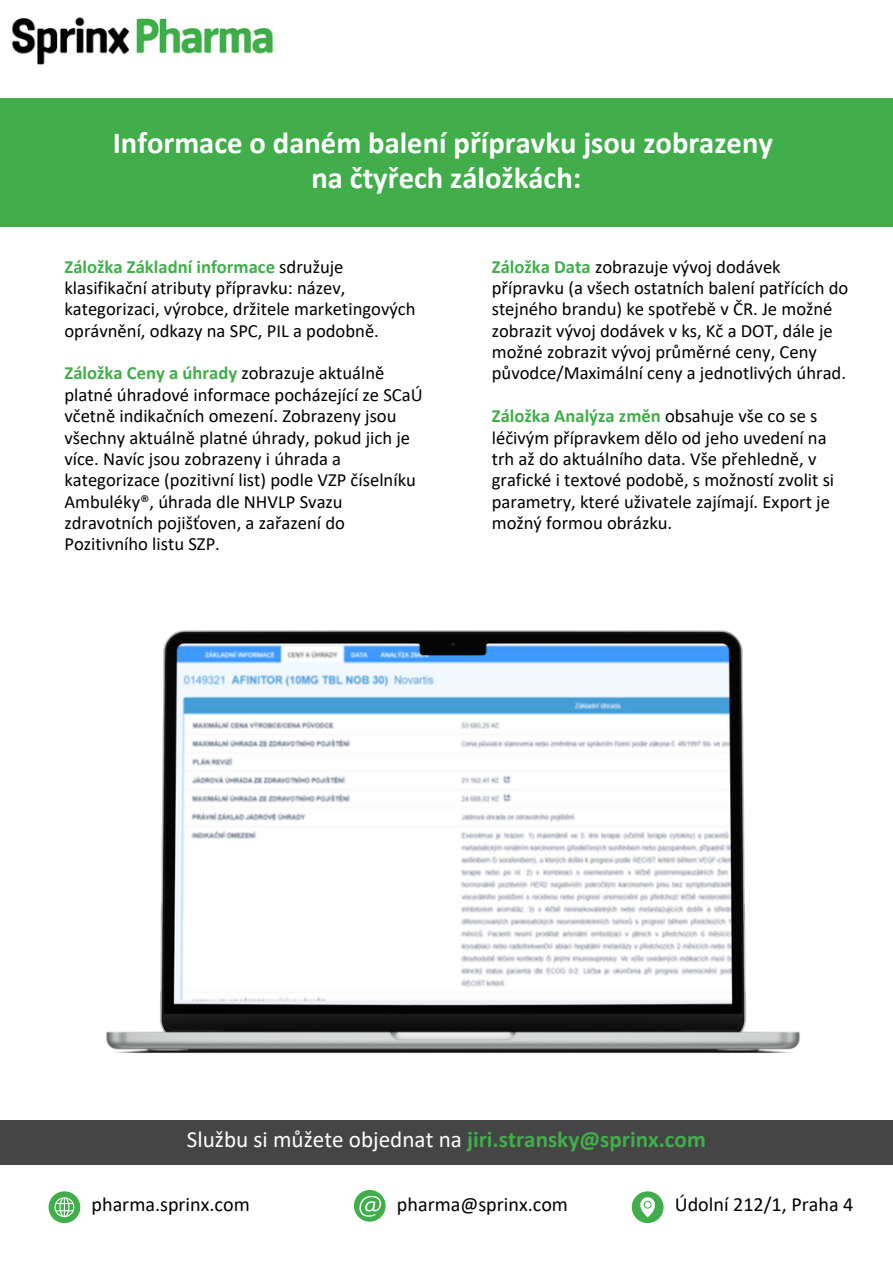
<style>
.page{position:relative;width:893px;height:1264px;background:#fff}
.page>*{position:absolute;margin:0;border:0;box-sizing:border-box;transform-origin:0 0}
.t1{font:700 30.6px "Calibri";color:#fff}
.t2{font:23.1px "Calibri";color:#fff}
.t3{font:20.1px "Calibri";color:#000}
.t4{font:18.6px/21.3px "Calibri";color:#000}
.s1{font-weight:700;color:#40ae4a}
.s2{font-weight:700;color:#41ae4b}
</style>
<div class="page">
<svg style="left:49px;top:1207px;width:31px;height:15px"></svg>
<svg style="left:354px;top:1207px;width:31px;height:14px"></svg>
<svg style="left:631px;top:1207px;width:32px;height:15px"></svg>
<img style="left:11px;top:17px;width:263px;height:48px">
<img style="left:0;top:630px;width:892px;height:577px">
<div style="left:0;top:1120px;width:892px;height:44px;background:#454545"></div>
<div style="left:0;top:98px;width:892px;height:129px;background:#41ae4b"></div>
<p class="t1" style="left:113px;top:130px;width:661px">Informace o daném balení přípravku jsou zobrazeny</p>
<p class="t1" style="left:311px;top:165px;width:271px">na čtyřech záložkách:</p>
<p class="t4" style="left:64px;top:257px;width:352px"><span class="s1">Záložka Základní informace</span> sdružuje klasifikační atributy přípravku: název, kategorizaci, výrobce, držitele marketingových oprávnění, odkazy na SPC, PIL a podobně.</p>
<p class="t4" style="left:64px;top:364px;width:360px"><span class="s1">Záložka Ceny a úhrady</span> zobrazuje aktuálně platné úhradové informace pocházející ze SCaÚ včetně indikačních omezení. Zobrazeny jsou všechny aktuálně platné úhrady, pokud jich je více. Navíc jsou zobrazeny i úhrada a kategorizace (pozitivní list) podle VZP číselníku Ambuléky®, úhrada dle NHVLP Svazu zdravotních pojišťoven, a zařazení do Pozitivního listu SZP.</p>
<p class="t4" style="left:491px;top:257px;width:358px"><span class="s1">Záložka Data</span> zobrazuje vývoj dodávek přípravku (a všech ostatních balení patřících do</p>
<p class="t4" style="left:491px;top:300px;width:356px">stejného brandu) ke spotřebě v ČR. Je možné zobrazit vývoj dodávek v ks, Kč a DOT, dále je možné zobrazit vývoj průměrné ceny, Ceny původce/Maximální ceny a jednotlivých úhrad.</p>
<p class="t4" style="left:491px;top:407px;width:344px"><span class="s1">Záložka Analýza změn</span> obsahuje vše co se s léčivým přípravkem dělo od jeho uvedení na trh až do aktuálního data. Vše přehledně, v grafické i textové podobě, s možností zvolit si parametry, které uživatele zajímají. Export je možný formou obrázku.</p>
<p class="t2" style="left:187px;top:1129px;width:520px">Službu si můžete objednat na <span class="s2">jiri.stransky@sprinx.com</span></p>
<p class="t3" style="left:91px;top:1195px;width:160px">pharma.sprinx.com</p>
<p class="t3" style="left:397px;top:1195px;width:173px">pharma@sprinx.com</p>
<p class="t3" style="left:674px;top:1195px;width:180px">Údolní 212/1, Praha 4</p>
</div>
